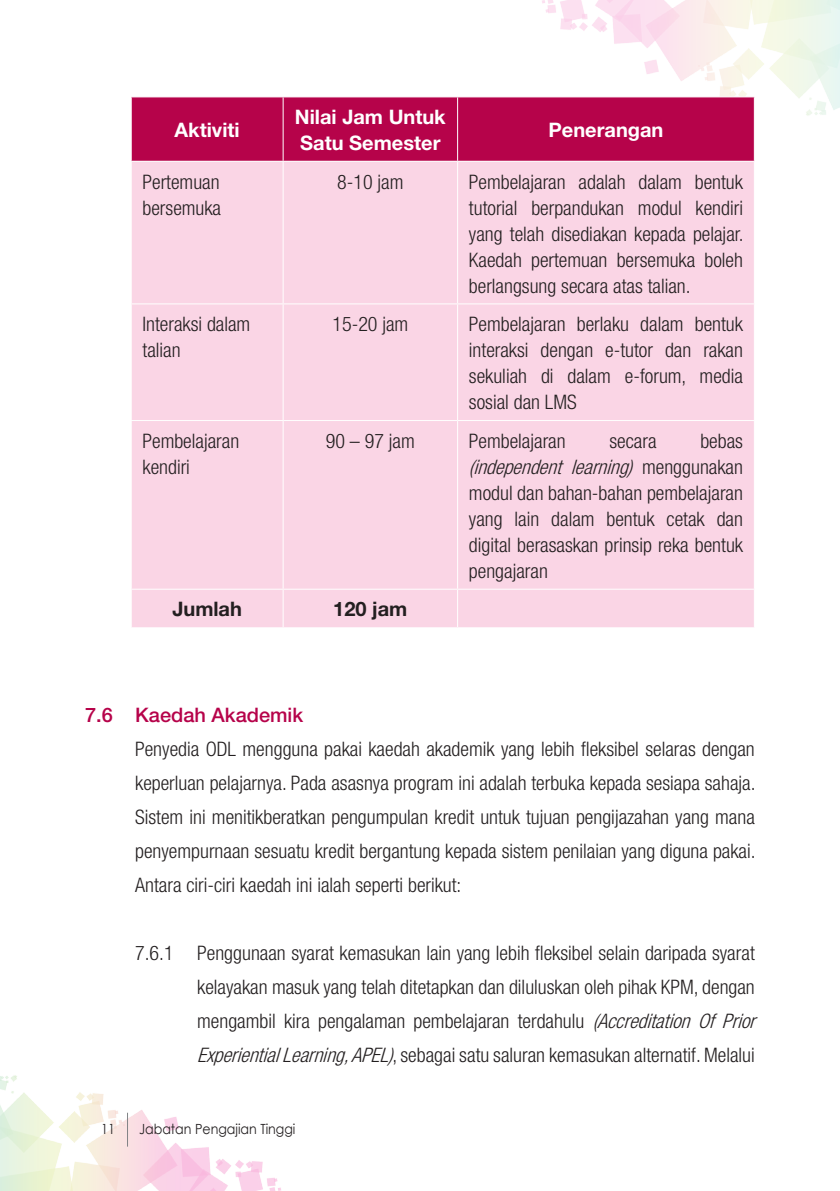
<style>
.page{position:relative;width:840px;height:1191px;background:#fff}
.page>*{position:absolute;margin:0;border:0;box-sizing:border-box;transform-origin:0 0}
.List_Paragraph{font:300 condensed 20px/26px "Helvetica Neue";color:#231f20}
.t1{font:700 20px/26px "Helvetica Neue";color:#fff}
.List_Paragraph-2{font:500 20px "Helvetica Neue";color:#b6034a}
.List_Paragraph-3{font:700 20px "Helvetica Neue";color:#231f20}
.t2{font:14px "Century Gothic";color:#231f20;scale:.9 1}
.s1{font-style:italic}
</style>
<div class="page">
<img style="left:0;top:1075px;width:281px;height:116px">
<hr style="left:127px;top:1112px;width:1px;height:34px;background:#808285">
<img style="left:542px;top:0;width:298px;height:130px">
<div style="left:132px;top:97px;width:621px;height:64px;background:#b6034a"></div>
<div style="left:132px;top:162px;width:621px;height:465px;background:#fad5e5"></div>
<hr style="left:282px;top:162px;width:1px;height:141px;background:#fff">
<hr style="left:457px;top:162px;width:1px;height:141px;background:#fff">
<hr style="left:131px;top:303px;width:152px;height:1px;background:#fff">
<hr style="left:283px;top:303px;width:174px;height:1px;background:#fff">
<hr style="left:282px;top:304px;width:1px;height:116px;background:#fff">
<hr style="left:457px;top:303px;width:297px;height:1px;background:#fff">
<hr style="left:457px;top:304px;width:1px;height:116px;background:#fff">
<hr style="left:131px;top:420px;width:152px;height:1px;background:#fff">
<hr style="left:283px;top:420px;width:174px;height:1px;background:#fff">
<hr style="left:282px;top:421px;width:1px;height:167px;background:#fff">
<hr style="left:457px;top:420px;width:297px;height:1px;background:#fff">
<hr style="left:457px;top:421px;width:1px;height:167px;background:#fff">
<hr style="left:131px;top:588px;width:152px;height:1px;background:#fff">
<hr style="left:283px;top:588px;width:174px;height:1px;background:#fff">
<hr style="left:282px;top:589px;width:1px;height:38px;background:#fff">
<hr style="left:457px;top:588px;width:297px;height:1px;background:#fff">
<hr style="left:457px;top:589px;width:1px;height:38px;background:#fff">
<hr style="left:282px;top:97px;width:1px;height:64px;background:#fff">
<hr style="left:457px;top:96px;width:297px;height:1px;background:#fff">
<hr style="left:457px;top:97px;width:1px;height:64px;background:#fff">
<hr style="left:753px;top:97px;width:1px;height:64px;background:#fff">
<p class="t1" style="left:174px;top:116px;width:67px">Aktiviti</p>
<p class="t1" style="left:295px;top:103px;width:152px">Nilai Jam Untuk<br>Satu Semester</p>
<p class="t1" style="left:548px;top:116px;width:116px">Penerangan</p>
<p class="List_Paragraph" style="left:142px;top:168px;width:80px">Pertemuan bersemuka</p>
<p class="List_Paragraph" style="left:337px;top:168px;width:68px">8-10 jam</p>
<p class="List_Paragraph" style="left:468px;top:168px;width:276px;text-align:justify">Pembelajaran adalah dalam bentuk tutorial berpandukan modul kendiri yang telah disediakan kepada pelajar.<br>Kaedah pertemuan bersemuka boleh berlangsung secara atas talian.</p>
<p class="List_Paragraph" style="left:142px;top:311px;width:109px">Interaksi dalam talian</p>
<p class="List_Paragraph" style="left:332px;top:311px;width:77px">15-20 jam</p>
<p class="List_Paragraph" style="left:468px;top:311px;width:275px;text-align:justify">Pembelajaran berlaku dalam bentuk interaksi dengan e-tutor dan rakan sekuliah di dalam e-forum, media sosial dan LMS</p>
<p class="List_Paragraph" style="left:142px;top:427px;width:98px">Pembelajaran kendiri</p>
<p class="List_Paragraph" style="left:326px;top:427px;width:90px">90 – 97 jam</p>
<p class="List_Paragraph" style="left:468px;top:427px;width:98px">Pembelajaran</p>
<p class="List_Paragraph" style="left:609px;top:427px;width:49px">secara</p>
<p class="List_Paragraph" style="left:468px;top:427px;width:275px;text-align:justify;text-indent:231px">bebas <span class="s1">(independent learning)</span> m e n g g u n a k a n modul dan bahan-bahan pembelajaran yang lain dalam bentuk cetak dan digital berasaskan prinsip reka bentuk pengajaran</p>
<p class="List_Paragraph-3" style="left:172px;top:596px;width:71px">Jumlah</p>
<p class="List_Paragraph-3" style="left:333px;top:596px;width:76px">120 jam</p>
<p class="List_Paragraph-2" style="left:85px;top:703px;width:219px">7.6 Kaedah Akademik</p>
<p class="List_Paragraph" style="left:135px;top:732px;width:621px;line-height:34px;text-align:justify">Penyedia ODL mengguna pakai kaedah akademik yang lebih fleksibel selaras dengan keperluan pelajarnya. Pada asasnya program ini adalah terbuka kepada sesiapa sahaja.<br>Sistem ini menitikberatkan pengumpulan kredit untuk tujuan pengijazahan yang mana penyempurnaan sesuatu kredit bergantung kepada sistem penilaian yang diguna pakai.<br>Antara ciri-ciri kaedah ini ialah seperti berikut:</p>
<p class="List_Paragraph" style="left:197px;top:936px;width:565px;line-height:34px;text-indent:-62px">7.6.1 Penggunaan syarat kemasukan lain yang lebih fleksibel selain daripada syarat kelayakan masuk yang telah ditetapkan dan diluluskan oleh pihak KPM, dengan mengambil kira pengalaman pembelajaran terdahulu <span class="s1">(Accreditation Of Prior ExperientialLearning,APEL)</span>, sebagai satu saluran kemasukan alternatif. Melalui</p>
<p class="t2" style="left:101px;top:1119px;width:17px">11</p>
<p class="t2" style="left:139px;top:1119px;width:175px">Jabatan Pengajian Tinggi</p>
</div>
